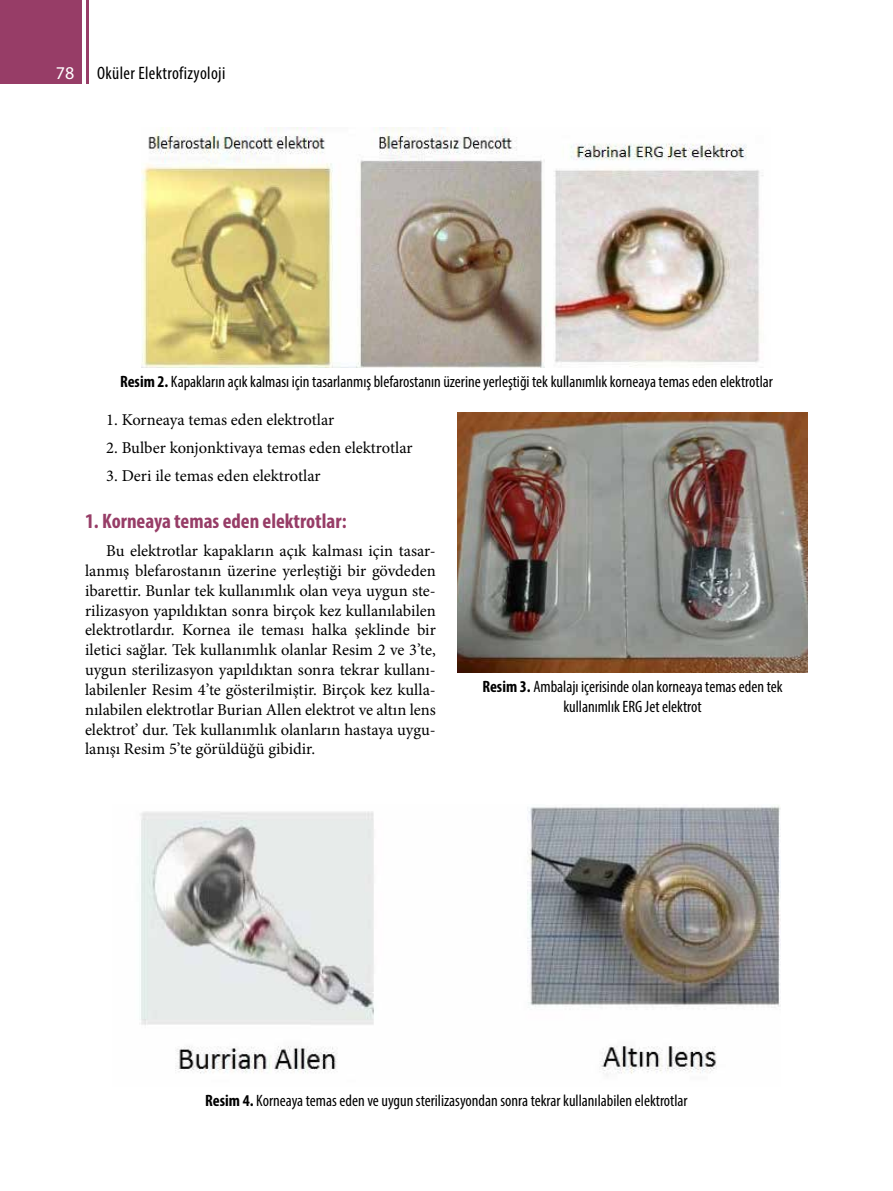
<style>
.page{position:relative;width:893px;height:1191px;background:#fff}
.page>*{position:absolute;margin:0;border:0;box-sizing:border-box;transform-origin:0 0}
.t1{font:700 condensed 21px "Myriad Pro";color:#973d67}
.t2{font:condensed 18px "Myriad Pro";letter-spacing:.02em;color:#000}
.t3{font:18px "Myriad Pro";color:#fff}
.t4{font:16.5px/19.8px "Minion Pro";color:#000;text-align:justify}
.t5{font:condensed 16.5px/19.8px "Myriad Pro";color:#000;text-align:center}
.s1{font-weight:700}
</style>
<div class="page">
<div style="left:0;top:0;width:82px;height:84px;background:#973d67"></div>
<hr style="left:86px;top:0;width:3px;height:84px;background:#973d67">
<img style="left:457px;top:413px;width:351px;height:259px">
<img style="left:141px;top:128px;width:622px;height:239px">
<img style="left:140px;top:805px;width:640px;height:271px">
<p class="t3" style="left:56px;top:61px;width:20px">78</p>
<p class="t2" style="left:97px;top:62px;width:130px">Oküler Elektrofizyoloji</p>
<p class="t5" style="left:120px;top:371px;width:654px"><span class="s1">Resim 2.</span> Kapakların açık kalması için tasarlanmış blefarostanın üzerine yerleştiği tek kullanımlık korneaya temas eden elektrotlar</p>
<p class="t4" style="left:106px;top:410px;width:230px">1. Korneaya temas eden elektrotlar</p>
<p class="t4" style="left:106px;top:438px;width:308px">2. Bulber konjonktivaya temas eden elektrotlar</p>
<p class="t4" style="left:106px;top:466px;width:216px">3. Deri ile temas eden elektrotlar</p>
<p class="t1" style="left:85px;top:508px;width:263px">1. Korneaya temas eden elektrotlar:</p>
<p class="t4" style="left:85px;top:541px;width:352px;text-indent:21px">Bu elektrotlar kapakların açık kalması için tasar&shy;lanmış blefarostanın üzerine yerleştiği bir gövdeden ibarettir. Bunlar tek kullanımlık olan veya uygun ste&shy;rilizasyon yapıldıktan sonra birçok kez kullanılabilen elektrotlardır. Kornea ile teması halka şeklinde bir iletici sağlar. Tek kullanımlık olanlar Resim 2 ve 3’te, uygun sterilizasyon yapıldıktan sonra tekrar kullanı&shy;labilenler Resim 4’te gösterilmiştir. Birçok kez kulla&shy;nılabilen elektrotlar Burian Allen elektrot ve altın lens elektrot’ dur. Tek kullanımlık olanların hastaya uygu&shy;lanışı Resim 5’te görüldüğü gibidir.</p>
<p class="t5" style="left:482px;top:676px;width:302px"><span class="s1">Resim 3.</span> Ambalajı içerisinde olan korneaya temas eden tek kullanımlık ERG Jet elektrot</p>
<p class="t5" style="left:205px;top:1090px;width:484px"><span class="s1">Resim 4.</span> Korneaya temas eden ve uygun sterilizasyondan sonra tekrar kullanılabilen elektrotlar</p>
</div>
